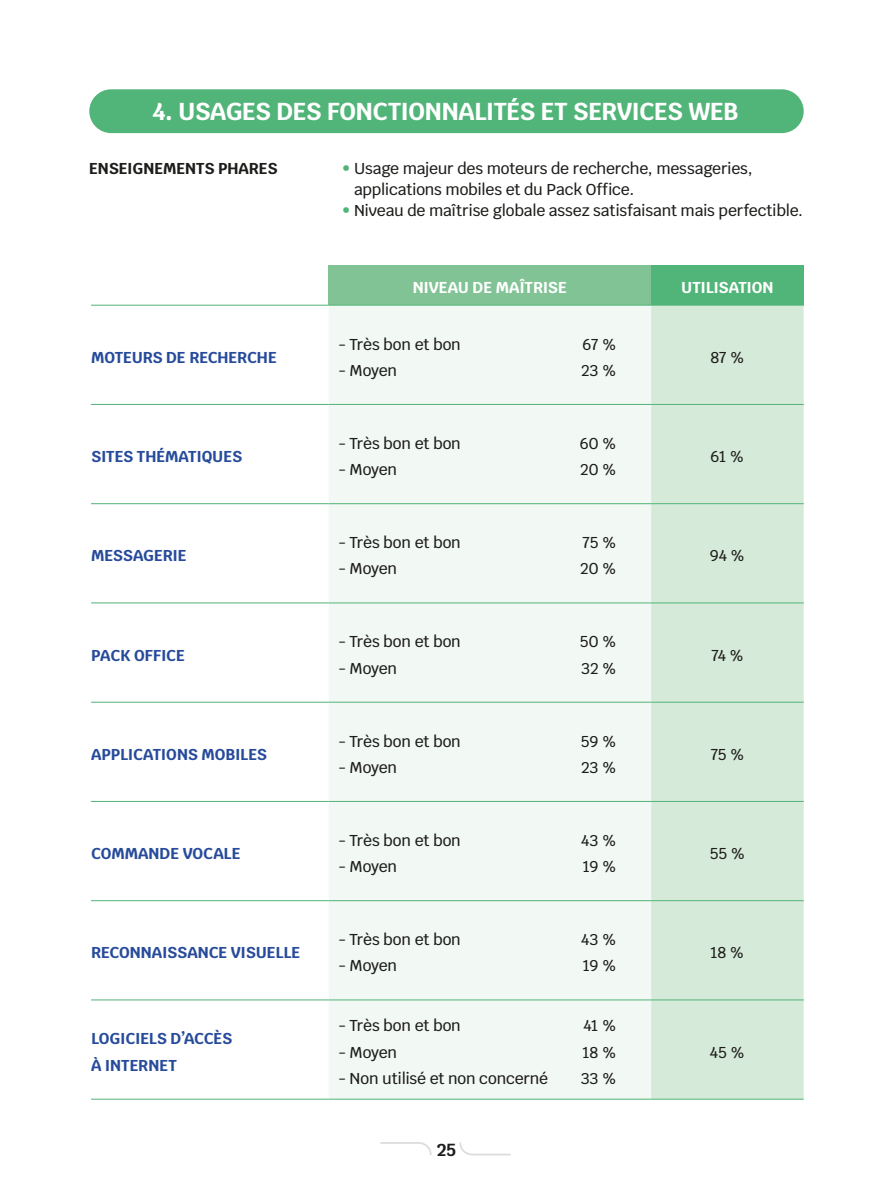
<style>
.page{position:relative;width:893px;height:1191px;background:#fff}
.page>*{position:absolute;margin:0;border:0;box-sizing:border-box;transform-origin:0 0}
.t1{font:700 24.5px "Krub";letter-spacing:-.025em;color:#fff}
.t2{font:700 17.5px "Krub";color:#1d1d1b}
.t3{font:500 15.75px/21px "Krub";letter-spacing:-.01em;color:#1d1d1b}
.t4{font:700 15.75px/26.2px "Krub";letter-spacing:-.01em;color:#274b9b}
.t5{font:700 15.75px "Krub";letter-spacing:-.015em;color:#fff}
.t6{font:700 15.75px "Krub";letter-spacing:-.005em;color:#1d1d1b}
.s1{color:#51b478}
</style>
<div class="page">
<div style="left:89px;top:89px;width:715px;height:44px;background:#51b478;border-radius:22px"></div>
<div style="left:329px;top:265px;width:322px;height:40px;background:#81c394"></div>
<div style="left:651px;top:265px;width:153px;height:40px;background:#51b478"></div>
<div style="left:329px;top:306px;width:322px;height:792px;background:#f2f8f3"></div>
<div style="left:651px;top:306px;width:153px;height:792px;background:#d6ead9"></div>
<hr style="left:91px;top:305px;width:238px;height:1px;background:#51b478">
<hr style="left:329px;top:305px;width:322px;height:1px;background:#51b478">
<hr style="left:651px;top:305px;width:153px;height:1px;background:#51b478">
<hr style="left:91px;top:404px;width:238px;height:1px;background:#51b478">
<hr style="left:329px;top:404px;width:322px;height:1px;background:#51b478">
<hr style="left:651px;top:404px;width:153px;height:1px;background:#51b478">
<hr style="left:91px;top:503px;width:238px;height:1px;background:#51b478">
<hr style="left:329px;top:503px;width:322px;height:1px;background:#51b478">
<hr style="left:651px;top:503px;width:153px;height:1px;background:#51b478">
<hr style="left:91px;top:602px;width:238px;height:1px;background:#51b478">
<hr style="left:329px;top:602px;width:322px;height:1px;background:#51b478">
<hr style="left:651px;top:602px;width:153px;height:1px;background:#51b478">
<hr style="left:91px;top:701px;width:238px;height:1px;background:#51b478">
<hr style="left:329px;top:701px;width:322px;height:1px;background:#51b478">
<hr style="left:651px;top:701px;width:153px;height:1px;background:#51b478">
<hr style="left:91px;top:801px;width:238px;height:1px;background:#51b478">
<hr style="left:329px;top:801px;width:322px;height:1px;background:#51b478">
<hr style="left:651px;top:801px;width:153px;height:1px;background:#51b478">
<hr style="left:91px;top:900px;width:238px;height:1px;background:#51b478">
<hr style="left:329px;top:900px;width:322px;height:1px;background:#51b478">
<hr style="left:651px;top:900px;width:153px;height:1px;background:#51b478">
<hr style="left:91px;top:999px;width:238px;height:1px;background:#51b478">
<hr style="left:329px;top:999px;width:322px;height:1px;background:#51b478">
<hr style="left:651px;top:999px;width:153px;height:1px;background:#51b478">
<hr style="left:91px;top:1098px;width:238px;height:1px;background:#51b478">
<hr style="left:329px;top:1098px;width:322px;height:1px;background:#51b478">
<hr style="left:651px;top:1098px;width:153px;height:1px;background:#51b478">
<svg style="left:380px;top:1142px;width:52px;height:13px"></svg>
<svg style="left:459px;top:1142px;width:52px;height:14px"></svg>
<h1 class="t1" style="left:152px;top:97px;width:588px">4. USAGES DES FONCTIONNALITÉS ET SERVICES WEB</h1>
<p class="t6" style="left:89px;top:159px;width:190px">ENSEIGNEMENTS PHARES</p>
<p class="t3" style="left:354px;top:158px;width:400px;text-indent:-12px"><span class="s1">•</span> Usage majeur des moteurs de recherche, messageries, applications mobiles et du Pack Office.</p>
<p class="t3" style="left:342px;top:200px;width:463px"><span class="s1">•</span> Niveau de maîtrise globale assez satisfaisant mais perfectible.</p>
<p class="t5" style="left:413px;top:279px;width:156px">NIVEAU DE MAÎTRISE</p>
<p class="t5" style="left:681px;top:279px;width:94px">UTILISATION</p>
<p class="t4" style="left:91px;top:344px;width:187px">MOTEURS DE RECHERCHE</p>
<p class="t3" style="left:338px;top:334px;width:124px">- Très bon et bon</p>
<p class="t3" style="left:582px;top:334px;width:35px">67 %</p>
<p class="t3" style="left:338px;top:360px;width:60px">- Moyen</p>
<p class="t3" style="left:581px;top:360px;width:37px">23 %</p>
<p class="t3" style="left:710px;top:347px;width:36px">87 %</p>
<p class="t4" style="left:91px;top:443px;width:153px">SITES THÉMATIQUES</p>
<p class="t3" style="left:338px;top:433px;width:124px">- Très bon et bon</p>
<p class="t3" style="left:580px;top:433px;width:38px">60 %</p>
<p class="t3" style="left:338px;top:459px;width:60px">- Moyen</p>
<p class="t3" style="left:580px;top:459px;width:38px">20 %</p>
<p class="t3" style="left:711px;top:446px;width:35px">61 %</p>
<p class="t4" style="left:91px;top:542px;width:97px">MESSAGERIE</p>
<p class="t3" style="left:338px;top:532px;width:124px">- Très bon et bon</p>
<p class="t3" style="left:582px;top:532px;width:36px">75 %</p>
<p class="t3" style="left:338px;top:558px;width:60px">- Moyen</p>
<p class="t3" style="left:580px;top:558px;width:38px">20 %</p>
<p class="t3" style="left:710px;top:545px;width:37px">94 %</p>
<p class="t4" style="left:91px;top:642px;width:95px">PACK OFFICE</p>
<p class="t3" style="left:338px;top:631px;width:124px">- Très bon et bon</p>
<p class="t3" style="left:580px;top:631px;width:38px">50 %</p>
<p class="t3" style="left:338px;top:657px;width:60px">- Moyen</p>
<p class="t3" style="left:582px;top:657px;width:36px">32 %</p>
<p class="t3" style="left:711px;top:644px;width:34px">74 %</p>
<p class="t4" style="left:91px;top:741px;width:177px">APPLICATIONS MOBILES</p>
<p class="t3" style="left:338px;top:730px;width:124px">- Très bon et bon</p>
<p class="t3" style="left:581px;top:730px;width:37px">59 %</p>
<p class="t3" style="left:338px;top:757px;width:60px">- Moyen</p>
<p class="t3" style="left:581px;top:757px;width:37px">23 %</p>
<p class="t3" style="left:710px;top:744px;width:36px">75 %</p>
<p class="t4" style="left:91px;top:840px;width:151px">COMMANDE VOCALE</p>
<p class="t3" style="left:338px;top:830px;width:124px">- Très bon et bon</p>
<p class="t3" style="left:581px;top:830px;width:37px">43 %</p>
<p class="t3" style="left:338px;top:856px;width:60px">- Moyen</p>
<p class="t3" style="left:583px;top:856px;width:35px">19 %</p>
<p class="t3" style="left:710px;top:843px;width:37px">55 %</p>
<p class="t4" style="left:91px;top:939px;width:211px">RECONNAISSANCE VISUELLE</p>
<p class="t3" style="left:338px;top:929px;width:124px">- Très bon et bon</p>
<p class="t3" style="left:581px;top:929px;width:37px">43 %</p>
<p class="t3" style="left:338px;top:955px;width:60px">- Moyen</p>
<p class="t3" style="left:583px;top:955px;width:35px">19 %</p>
<p class="t3" style="left:711px;top:942px;width:35px">18 %</p>
<p class="t4" style="left:91px;top:1026px;width:143px">LOGICIELS D’ACCÈS<br>À INTERNET</p>
<p class="t3" style="left:338px;top:1015px;width:124px">- Très bon et bon</p>
<p class="t3" style="left:583px;top:1015px;width:34px">41 %</p>
<p class="t3" style="left:338px;top:1041px;width:60px">- Moyen</p>
<p class="t3" style="left:583px;top:1041px;width:35px">18 %</p>
<p class="t3" style="left:338px;top:1068px;width:211px">- Non utilisé et non concerné</p>
<p class="t3" style="left:581px;top:1068px;width:37px">33 %</p>
<p class="t3" style="left:710px;top:1041px;width:36px">45 %</p>
<p class="t2" style="left:437px;top:1139px;width:21px">25</p>
</div>
